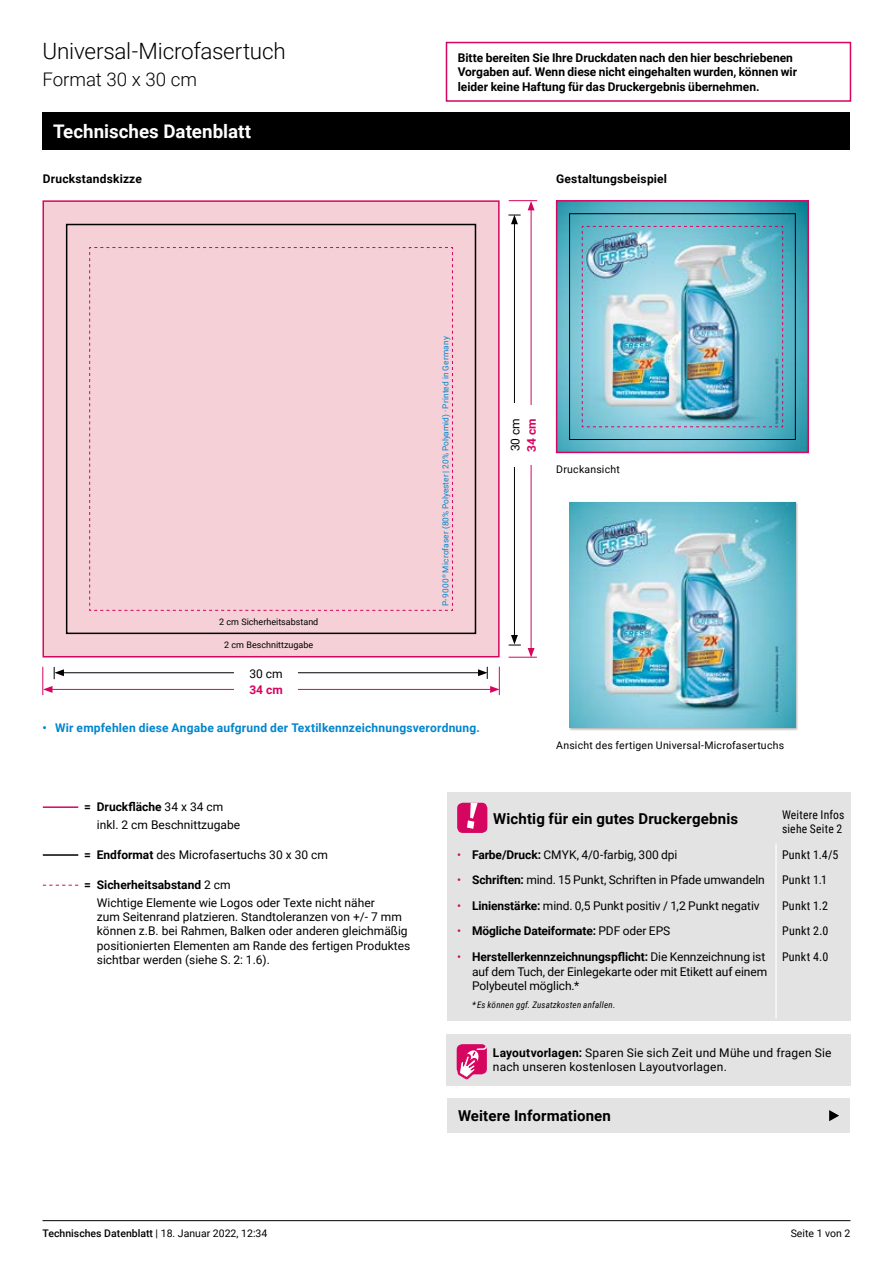
<style>
.page{position:relative;width:893px;height:1263px;background:#fff}
.page>*{position:absolute;margin:0;border:0;box-sizing:border-box;transform-origin:0 0}
.t1{font:300 22.5px "Roboto";letter-spacing:-.01em;color:#000}
.t2{font:700 18.75px "Roboto";color:#fff}
.t3{font:300 18.75px "Roboto";letter-spacing:-.005em;color:#000}
.t4{font:700 15px "Roboto";letter-spacing:.01em;color:#000}
.t5{font:12px/14.4px "Roboto";color:#000}
.t6{font:700 12px/14.4px "Roboto";letter-spacing:-.005em;color:#000}
.t7{font:700 12px "Roboto";letter-spacing:.015em;color:#0086ce}
.t8{font:12px/14.4px "Roboto Condensed";letter-spacing:.02em;color:#000}
.t9{font:700 12px "Roboto";letter-spacing:.015em;color:#000}
.t10{font:700 12px "Roboto";letter-spacing:.02em;color:#000}
.t11{font:700 12px "Roboto";color:#d60560}
.t12{font:10.5px "Roboto";letter-spacing:.02em;color:#000}
.t13{font:500 10.5px "Roboto";color:#000}
.t14{font:10.5px "Roboto";color:#000}
.t15{font:9px "Roboto";color:#000}
.t16{font:italic 9px "Roboto Condensed";letter-spacing:.02em;color:#000}
.t17{font:8.25px "Roboto";letter-spacing:.015em;color:#0086ce}
.s1{font-weight:700}
.s2{color:#d60560}
.s3{font-weight:400;color:#d60560}
.s4{font-weight:400}
</style>
<div class="page">
<hr style="left:43px;top:1220px;width:807px;height:1px;background:#000">
<div style="left:569px;top:502px;width:230px;height:229px;background:#000;opacity:.3"></div>
<img style="left:570px;top:502px;width:225px;height:226px">
<div style="left:43px;top:113px;width:807px;height:37px;background:#000"></div>
<div style="left:446px;top:42px;width:405px;height:60px;border:2px solid #d60560"></div>
<hr style="left:43px;top:806px;width:35px;height:2px;background:#d60560">
<hr style="left:43px;top:854px;width:35px;height:2px;background:#000">
<svg style="left:43px;top:885px;width:35px;height:1px"></svg>
<div style="left:447px;top:792px;width:403px;height:228px;background:#e3e3e3"></div>
<hr style="left:775px;top:843px;width:2px;height:26px;background:#fff">
<hr style="left:775px;top:869px;width:2px;height:26px;background:#fff">
<hr style="left:775px;top:895px;width:2px;height:25px;background:#fff">
<hr style="left:775px;top:920px;width:2px;height:26px;background:#fff">
<hr style="left:775px;top:946px;width:2px;height:72px;background:#fff">
<div style="left:457px;top:803px;width:30px;height:30px;background:#d60560;border-radius:6px"></div>
<svg style="left:467px;top:803px;width:11px;height:26px"></svg>
<div style="left:446px;top:1034px;width:404px;height:52px;background:#e3e3e3"></div>
<div style="left:457px;top:1044px;width:30px;height:30px;background:#d60560;border-radius:6px"></div>
<svg style="left:458px;top:1044px;width:29px;height:35px"></svg>
<div style="left:447px;top:1098px;width:403px;height:34px;background:#e3e3e3"></div>
<svg style="left:829px;top:1110px;width:10px;height:11px"></svg>
<div style="left:43px;top:200px;width:457px;height:457px;background:#f5d0d7;border:2px solid #d60560"></div>
<svg style="left:89px;top:247px;width:364px;height:364px"></svg>
<hr style="left:531px;top:208px;width:1px;height:442px;background:#d60560">
<hr style="left:514px;top:222px;width:1px;height:415px;background:#000">
<svg style="left:508px;top:200px;width:29px;height:24px"></svg>
<svg style="left:509px;top:635px;width:28px;height:23px"></svg>
<div style="left:521px;top:405px;width:20px;height:60px;background:#fff"></div>
<div style="left:507px;top:403px;width:16px;height:64px;background:#fff"></div>
<hr style="left:50px;top:689px;width:442px;height:1px;background:#d60560">
<hr style="left:62px;top:672px;width:418px;height:1px;background:#000">
<svg style="left:478px;top:667px;width:22px;height:28px"></svg>
<svg style="left:42px;top:667px;width:22px;height:28px"></svg>
<div style="left:234px;top:680px;width:64px;height:19px;background:#fff"></div>
<div style="left:234px;top:665px;width:64px;height:16px;background:#fff"></div>
<div style="left:66px;top:224px;width:410px;height:410px;border:2px solid #000"></div>
<img style="left:559px;top:203px;width:247px;height:247px">
<div style="left:556px;top:200px;width:253px;height:253px;border:2px solid #d60560"></div>
<img style="left:581px;top:226px;width:202px;height:201px">
<div style="left:569px;top:213px;width:227px;height:227px;border:1px solid #000"></div>
<h1 class="t1" style="left:43px;top:36px;width:245px">Universal-Microfasertuch</h1>
<h2 class="t3" style="left:43px;top:67px;width:156px">Format 30 x 30 cm</h2>
<h2 class="t2" style="left:53px;top:119px;width:200px">Technisches Datenblatt</h2>
<p class="t10" style="left:43px;top:171px;width:101px">Druckstandskizze</p>
<p class="t15" style="left:219px;top:615px;width:101px">2 cm Sicherheitsabstand</p>
<p class="t15" style="left:224px;top:639px;width:91px">2 cm Beschnittzugabe</p>
<p class="t11" style="left:249px;top:681px;width:35px">34 cm</p>
<p class="t5" style="left:249px;top:666px;width:35px">30 cm</p>
<p class="t6" style="left:458px;top:50px;width:341px">Bitte bereiten Sie Ihre Druckdaten nach den hier beschriebenen<br>Vorgaben auf. Wenn diese nicht eingehalten wurden, können wir leider keine Haftung für das Druckergebnis übernehmen.</p>
<p class="t17" style="left:440px;top:606px;width:272px;rotate:-90deg">P-9000<sup>®</sup> Microfaser (80% Polyester | 20% Polyamid) · Printed in Germany</p>
<p class="t9" style="left:556px;top:171px;width:112px">Gestaltungsbeispiel</p>
<p class="t5" style="left:508px;top:451px;width:35px;rotate:-90deg">30 cm</p>
<p class="t11" style="left:523px;top:451px;width:35px;rotate:-90deg">34 cm</p>
<p class="t12" style="left:556px;top:462px;width:65px">Druckansicht</p>
<p class="t7" style="left:42px;top:719px;width:439px">• Wir empfehlen diese Angabe aufgrund der Textilkennzeichnungsverordnung.</p>
<p class="t12" style="left:556px;top:737px;width:229px">Ansicht des fertigen Universal-Microfasertuchs</p>
<p class="t5" style="left:97px;top:797px;width:145px;line-height:18px;text-indent:-13px"><span class="s1">= Druckfläche</span> 34 x 34 cm inkl. 2 cm Beschnittzugabe</p>
<p class="t5" style="left:84px;top:847px;width:245px"><span class="s1">= Endformat</span> des Microfasertuchs 30 x 30 cm</p>
<p class="t5" style="left:97px;top:875px;width:279px;line-height:18px;text-indent:-13px"><span class="s1">= Sicherheitsabstand</span> 2 cm<br>Wichtige Elemente wie Logos oder Texte nicht näher</p>
<p class="t5" style="left:97px;top:909px;width:315px">zum Seitenrand platzieren. Standtoleranzen von +/- 7 mm können z.B. bei Rahmen, Balken oder anderen gleichmäßig positionierten Elementen am Rande des fertigen Produktes sichtbar werden (siehe S. 2: 1.6).</p>
<p class="t4" style="left:493px;top:808px;width:246px">Wichtig für ein gutes Druckergebnis</p>
<p class="t8" style="left:782px;top:807px;width:64px">Weitere Infos siehe Seite 2</p>
<p class="t5" style="left:457px;top:847px;width:222px"><span class="s2">•</span> <span class="s1">Farbe/Druck:</span> CMYK, 4/0-farbig, 300 dpi</p>
<p class="t8" style="left:782px;top:847px;width:58px">Punkt 1.4/5</p>
<p class="t5" style="left:457px;top:872px;width:309px"><span class="s2">•</span> <span class="s1">Schriften:</span> mind. 15 Punkt, Schriften in Pfade umwandeln</p>
<p class="t8" style="left:782px;top:872px;width:47px">Punkt 1.1</p>
<p class="t5" style="left:457px;top:898px;width:304px"><span class="s2">•</span> <span class="s1">Linienstärke:</span> mind. 0,5 Punkt positiv / 1,2 Punkt negativ</p>
<p class="t8" style="left:782px;top:898px;width:47px">Punkt 1.2</p>
<p class="t6" style="left:457px;top:923px;width:215px"><span class="s3">•</span> Mögliche Dateiformate: <span class="s4">PDF oder EPS</span></p>
<p class="t8" style="left:782px;top:923px;width:48px">Punkt 2.0</p>
<p class="t5" style="left:472px;top:949px;width:297px;text-indent:-15px"><span class="s2">•</span> <span class="s1">Herstellerkennzeichnungspflicht:</span> Die Kennzeichnung ist auf dem Tuch, der Einlegekarte oder mit Etikett auf einem<br>Polybeutel möglich.*</p>
<p class="t16" style="left:472px;top:998px;width:145px">* Es können ggf. Zusatzkosten anfallen.</p>
<p class="t8" style="left:782px;top:949px;width:48px">Punkt 4.0</p>
<p class="t5" style="left:493px;top:1045px;width:340px"><span class="s1">Layoutvorlagen:</span> Sparen Sie sich Zeit und Mühe und fragen Sie nach unseren kostenlosen Layoutvorlagen.</p>
<p class="t4" style="left:458px;top:1105px;width:154px">Weitere Informationen</p>
<p class="t13" style="left:43px;top:1226px;width:226px">Technisches Datenblatt <span class="s4">| 18. Januar 2022, 12:34</span></p>
<p class="t14" style="left:791px;top:1226px;width:61px">Seite 1 von 2</p>
</div>
